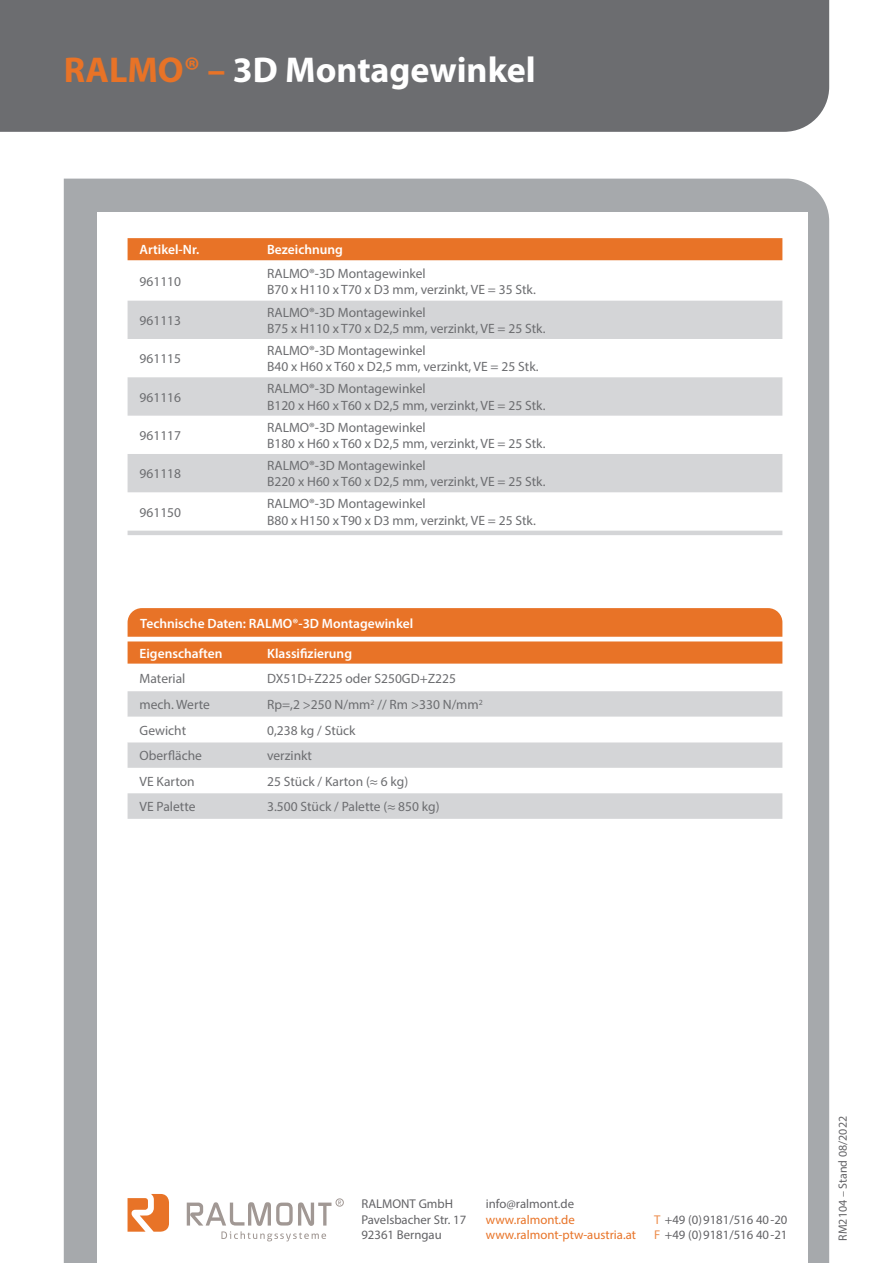
<style>
.page{position:relative;width:893px;height:1263px;background:#fff}
.page>*{position:absolute;margin:0;border:0;box-sizing:border-box;transform-origin:0 0}
.t1{font:700 36px "Myriad Pro";color:#fff}
.t2{font:13.5px/16.2px "Myriad Pro";color:#6c6d70}
.t3{font:600 13.5px/29.5px "Myriad Pro";color:#fff}
.t4{font:12.75px/15.8px "Myriad Pro";color:#636366}
.t5{font:12.75px/15.8px "Myriad Pro";color:#e87327}
.t6{font:12px "Myriad Pro";color:#636366}
.s1{color:#e87327}
.s2{color:#ed8c4b}
</style>
<div class="page">
<div style="left:64px;top:179px;width:765px;height:1084px;background:#a6a9ac"></div>
<div style="left:98px;top:213px;width:710px;height:1050px;background:#fff"></div>
<div style="left:0;top:0;width:829px;height:132px;background:#6c6d70"></div>
<svg style="left:128px;top:1194px;width:41px;height:38px"></svg>
<svg style="left:338px;top:1200px;width:3px;height:4px"></svg>
<div style="left:336px;top:1198px;width:8px;height:8px;border:1px solid #a19894;border-radius:50%"></div>
<svg style="left:187px;top:1202px;width:144px;height:39px"></svg>
<svg style="left:128px;top:608px;width:654px;height:56px;background:#ea803b"></svg>
<svg style="left:128px;top:691px;width:654px;height:128px;fill:#d4d5d7"></svg>
<svg style="left:128px;top:717px;width:654px;height:25px"></svg>
<div style="left:128px;top:238px;width:654px;height:22px;background:#e87327"></div>
<svg style="left:128px;top:301px;width:654px;height:234px"></svg>
<div style="left:128px;top:377px;width:654px;height:39px;background:#d5d6d8"></div>
<h1 class="t1" style="left:64px;top:47px;width:473px"><span class="s1">RALMO® –</span> 3D Montagewinkel</h1>
<p class="t3" style="left:140px;top:235px;width:61px">Artikel-Nr.</p>
<p class="t3" style="left:267px;top:235px;width:77px">Bezeichnung</p>
<p class="t2" style="left:140px;top:273px;width:43px">961110</p>
<p class="t2" style="left:267px;top:265px;width:270px">RALMO®-3D Montagewinkel<br>B70 x H110 x T70 x D3 mm, verzinkt, VE = 35 Stk.</p>
<p class="t2" style="left:140px;top:312px;width:43px">961113</p>
<p class="t2" style="left:267px;top:304px;width:280px">RALMO®-3D Montagewinkel<br>B75 x H110 x T70 x D2,5 mm, verzinkt, VE = 25 Stk.</p>
<p class="t2" style="left:140px;top:350px;width:43px">961115</p>
<p class="t2" style="left:267px;top:342px;width:273px">RALMO®-3D Montagewinkel<br>B40 x H60 x T60 x D2,5 mm, verzinkt, VE = 25 Stk.</p>
<p class="t2" style="left:140px;top:389px;width:43px">961116</p>
<p class="t2" style="left:267px;top:381px;width:280px">RALMO®-3D Montagewinkel<br>B120 x H60 x T60 x D2,5 mm, verzinkt, VE = 25 Stk.</p>
<p class="t2" style="left:140px;top:427px;width:43px">961117</p>
<p class="t2" style="left:267px;top:419px;width:280px">RALMO®-3D Montagewinkel<br>B180 x H60 x T60 x D2,5 mm, verzinkt, VE = 25 Stk.</p>
<p class="t2" style="left:140px;top:465px;width:43px">961118</p>
<p class="t2" style="left:267px;top:457px;width:280px">RALMO®-3D Montagewinkel<br>B220 x H60 x T60 x D2,5 mm, verzinkt, VE = 25 Stk.</p>
<p class="t2" style="left:140px;top:504px;width:43px">961150</p>
<p class="t2" style="left:267px;top:496px;width:270px">RALMO®-3D Montagewinkel<br>B80 x H150 x T90 x D3 mm, verzinkt, VE = 25 Stk.</p>
<p class="t3" style="left:140px;top:608px;width:275px">Technische Daten: RALMO®-3D Montagewinkel<br>Eigenschaften</p>
<p class="t3" style="left:267px;top:638px;width:86px">Klassifizierung</p>
<p class="t2" style="left:140px;top:670px;width:47px">Material</p>
<p class="t2" style="left:267px;top:670px;width:190px">DX51D+Z225 oder S250GD+Z225</p>
<p class="t2" style="left:140px;top:696px;width:72px">mech. Werte</p>
<p class="t2" style="left:267px;top:696px;width:217px">Rp=,2 &gt;250 N/mm<sup>2</sup> // Rm &gt;330 N/mm<sup>2</sup></p>
<p class="t2" style="left:140px;top:722px;width:48px">Gewicht</p>
<p class="t2" style="left:267px;top:722px;width:90px">0,238 kg / Stück</p>
<p class="t2" style="left:140px;top:747px;width:64px">Oberfläche</p>
<p class="t2" style="left:267px;top:747px;width:46px">verzinkt</p>
<p class="t2" style="left:140px;top:773px;width:57px">VE Karton</p>
<p class="t2" style="left:267px;top:773px;width:143px">25 Stück / Karton (≈ 6 kg)</p>
<p class="t2" style="left:140px;top:798px;width:57px">VE Palette</p>
<p class="t2" style="left:267px;top:798px;width:174px">3.500 Stück / Palette (≈ 850 kg)</p>
<p class="t4" style="left:361px;top:1195px;width:106px">RALMONT GmbH<br>Pavelsbacher Str. 17<br>92361 Berngau</p>
<p class="t4" style="left:486px;top:1195px;width:90px">info@ralmont.de</p>
<p class="t5" style="left:486px;top:1211px;width:152px">www.ralmont.de www.ralmont-ptw-austria.at</p>
<p class="t4" style="left:654px;top:1211px;width:135px"><span class="s2">T</span> +49 (0)9181/516 40-20<br><span class="s2">F</span> +49 (0)9181/516 40-21</p>
<p class="t6" style="left:835px;top:1240px;width:126px;rotate:-90deg">RM2104 – Stand 08/2022</p>
</div>
